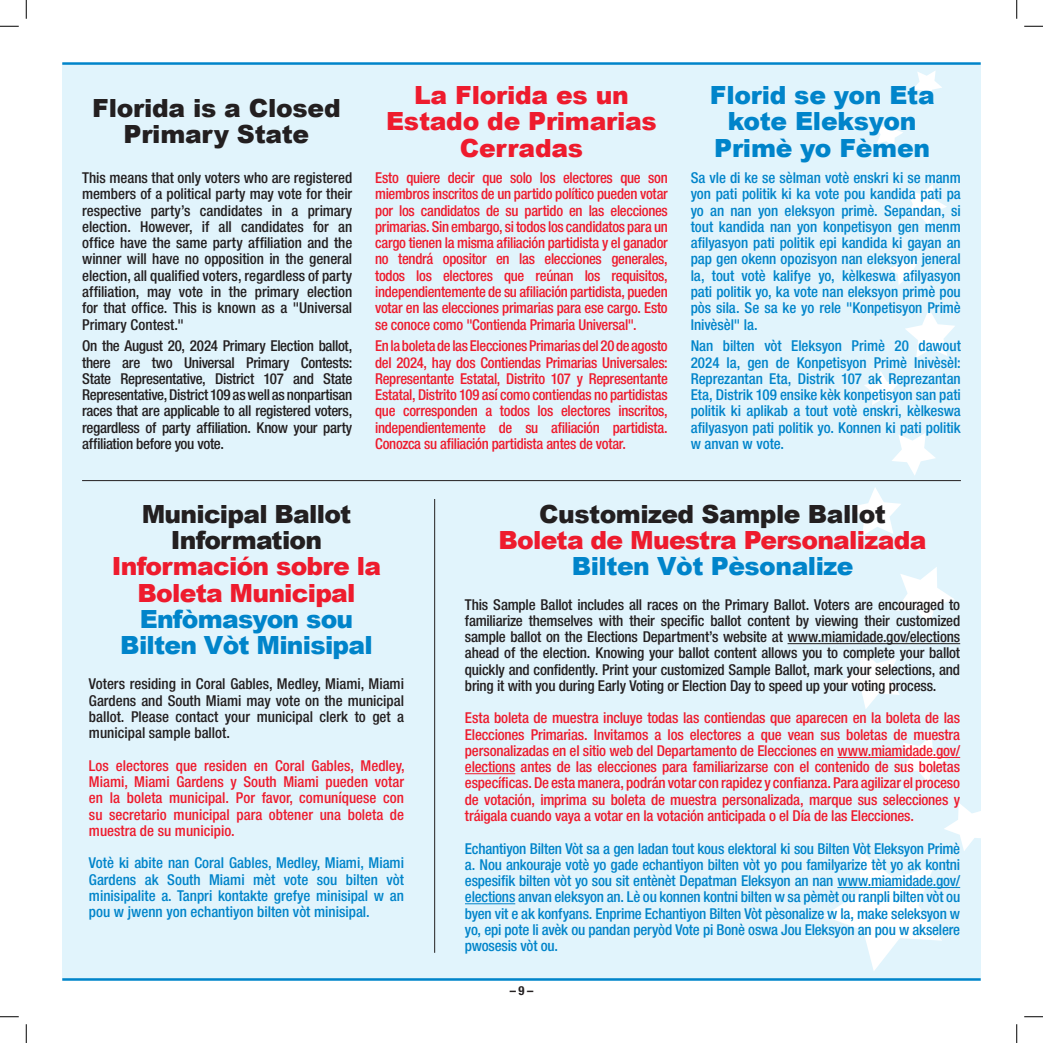
<style>
.page{position:relative;width:1043px;height:1043px;background:#fff}
.page>*{position:absolute;margin:0;border:0;box-sizing:border-box;transform-origin:0 0}
.NSB_MAIN_HED{font:900 25px/26.2px "Arial";letter-spacing:-.02em;color:#0084ca;text-align:center}
.NSB_MAIN_HED-2{font:900 25px/26.2px "Arial";letter-spacing:-.02em;color:#231f20;text-align:center}
.NSB_MAIN_HED-3{font:900 25px/26.2px "Arial";letter-spacing:-.03em;color:#ee1b2d;text-align:center}
.NSB_MAIN_HED-4{font:900 25px/26.2px "Arial";letter-spacing:-.01em;color:#ee1b2d;text-align:center}
.NSB_CANDIDTE_NAMES{font:500 condensed 15px/16.2px "Helvetica Neue LT Std";letter-spacing:-.015em;color:#ee1b2d;text-align:justify}
.NSB_CANDIDTE_NAMES-2{font:500 condensed 15px/16.2px "Helvetica Neue LT Std";letter-spacing:-.005em;color:#231f20;text-align:justify}
.NSB_CANDIDTE_NAMES-3{font:500 condensed 15px/16.2px "Helvetica Neue LT Std";letter-spacing:-.005em;color:#0084ca;text-align:justify}
.t1{font:700 condensed 12.5px "Helvetica Neue LT Std";color:#231f20}
</style>
<div class="page">
<div style="left:62px;top:63px;width:918px;height:917px;background:#e1f4fc"></div>
<svg style="left:875px;top:119px;width:28px;height:29px"></svg>
<svg style="left:842px;top:650px;width:58px;height:59px"></svg>
<svg style="left:913px;top:71px;width:29px;height:28px"></svg>
<svg style="left:892px;top:433px;width:43px;height:42px"></svg>
<svg style="left:896px;top:567px;width:58px;height:59px"></svg>
<svg style="left:901px;top:735px;width:46px;height:48px"></svg>
<svg style="left:851px;top:487px;width:50px;height:49px"></svg>
<svg style="left:824px;top:802px;width:157px;height:169px"></svg>
<svg style="left:864px;top:371px;width:35px;height:34px"></svg>
<svg style="left:889px;top:254px;width:29px;height:31px"></svg>
<svg style="left:905px;top:309px;width:50px;height:49px"></svg>
<svg style="left:905px;top:184px;width:42px;height:43px"></svg>
<hr style="left:62px;top:62px;width:918px;height:3px;background:#0084ca">
<hr style="left:62px;top:978px;width:918px;height:2px;background:#0084ca">
<hr style="left:82px;top:480px;width:878px;height:1px;background:#231f20">
<hr style="left:434px;top:499px;width:1px;height:453px;background:#231f20">
<hr style="left:787px;top:643px;width:173px;height:1px;background:#231f20">
<hr style="left:837px;top:757px;width:123px;height:1px;background:#ee1b2d">
<hr style="left:465px;top:773px;width:50px;height:1px;background:#ee1b2d">
<hr style="left:837px;top:887px;width:123px;height:1px;background:#0084ca">
<hr style="left:465px;top:903px;width:50px;height:1px;background:#0084ca">
<svg style="left:0;top:25px;width:19px;height:2px"></svg>
<svg style="left:1024px;top:25px;width:18px;height:2px"></svg>
<svg style="left:0;top:1016px;width:19px;height:1px"></svg>
<svg style="left:1024px;top:1016px;width:18px;height:1px"></svg>
<svg style="left:25px;top:0;width:2px;height:19px"></svg>
<svg style="left:25px;top:1024px;width:2px;height:18px"></svg>
<svg style="left:1016px;top:0;width:1px;height:19px"></svg>
<svg style="left:1016px;top:1024px;width:1px;height:18px"></svg>
<p class="NSB_MAIN_HED-2" style="left:92px;top:94px;width:250px">Florida is a Closed<br>Primary State</p>
<p class="NSB_CANDIDTE_NAMES-2" style="left:82px;top:169px;width:272px">This means that only voters who are registered members of a political party may vote for their respective party’s candidates in a primary election. However, if all candidates for an office have the same party affiliation and the winner will have no opposition in the general election, all qualified voters, regardless of party affiliation, may vote in the primary election for that office. This is known as a "Universal Primary Contest."</p>
<p class="NSB_CANDIDTE_NAMES-2" style="left:82px;top:338px;width:272px">On the August 20, 2024 Primary Election ballot, there are two Universal Primary Contests:<br>State Representative, District 107 and State Representative, District 109 as well as nonpartisan races that are applicable to all registered voters, regardless of party affiliation. Know your party affiliation before you vote.</p>
<p class="NSB_MAIN_HED-4" style="left:386px;top:81px;width:272px">La Florida es un<br>Estado de Primarias<br>Cerradas</p>
<p class="NSB_CANDIDTE_NAMES" style="left:375px;top:169px;width:294px">Esto quiere decir que solo los electores que son miembros inscritos de un partido político pueden votar por los candidatos de su partido en las elecciones primarias. Sin embargo, si todos los candidatos para un cargo tienen la misma afiliación partidista y el ganador no tendrá opositor en las elecciones generales, todos los electores que reúnan los requisitos, independientemente de su afiliación partidista, pueden votar en las elecciones primarias para ese cargo. Esto se conoce como "Contienda Primaria Universal".</p>
<p class="NSB_CANDIDTE_NAMES" style="left:375px;top:338px;width:294px">En la boleta de las Elecciones Primarias del 20 de agosto del 2024, hay dos Contiendas Primarias Universales:<br>Representante Estatal, Distrito 107 y Representante Estatal, Distrito 109 así como contiendas no partidistas que corresponden a todos los electores inscritos, independientemente de su afiliación partidista.<br>Conozca su afiliación partidista antes de votar.</p>
<p class="NSB_MAIN_HED" style="left:709px;top:81px;width:226px">Florid se yon Eta kote Eleksyon<br>Primè yo Fèmen</p>
<p class="NSB_CANDIDTE_NAMES-3" style="left:690px;top:169px;width:272px">Sa vle di ke se sèlman votè enskri ki se manm yon pati politik ki ka vote pou kandida pati pa yo an nan yon eleksyon primè. Sepandan, si tout kandida nan yon konpetisyon gen menm afilyasyon pati politik epi kandida ki gayan an pap gen okenn opozisyon nan eleksyon jeneral la, tout votè kalifye yo, kèlkeswa afilyasyon pati politik yo, ka vote nan eleksyon primè pou pòs sila. Se sa ke yo rele "Konpetisyon Primè Inivèsèl" la.</p>
<p class="NSB_CANDIDTE_NAMES-3" style="left:690px;top:338px;width:272px">Nan bilten vòt Eleksyon Primè 20 dawout 2024 la, gen de Konpetisyon Primè Inivèsèl:<br>Reprezantan Eta, Distrik 107 ak Reprezantan Eta, Distrik 109 ensike kèk konpetisyon san pati politik ki aplikab a tout votè enskri, kèlkeswa afilyasyon pati politik yo. Konnen ki pati politik w anvan w vote.</p>
<p class="NSB_MAIN_HED-2" style="left:142px;top:500px;width:211px">Municipal Ballot<br>Information</p>
<p class="NSB_MAIN_HED-3" style="left:112px;top:552px;width:270px">Información sobre la<br>Boleta Municipal</p>
<p class="NSB_MAIN_HED" style="left:120px;top:605px;width:254px">Enfòmasyon sou<br>Bilten Vòt Minisipal</p>
<p class="NSB_CANDIDTE_NAMES-2" style="left:89px;top:675px;width:317px">Voters residing in Coral Gables, Medley, Miami, Miami Gardens and South Miami may vote on the municipal ballot. Please contact your municipal clerk to get a municipal sample ballot.</p>
<p class="NSB_CANDIDTE_NAMES" style="left:89px;top:757px;width:317px">Los electores que residen en Coral Gables, Medley, Miami, Miami Gardens y South Miami pueden votar en la boleta municipal. Por favor, comuníquese con su secretario municipal para obtener una boleta de muestra de su municipio.</p>
<p class="NSB_CANDIDTE_NAMES-3" style="left:89px;top:854px;width:317px">Votè ki abite nan Coral Gables, Medley, Miami, Miami Gardens ak South Miami mèt vote sou bilten vòt minisipalite a. Tanpri kontakte grefye minisipal w an pou w jwenn yon echantiyon bilten vòt minisipal.</p>
<p class="NSB_MAIN_HED-2" style="left:539px;top:500px;width:348px">Customized Sample Ballot</p>
<p class="NSB_MAIN_HED-3" style="left:498px;top:526px;width:429px">Boleta de Muestra Personalizada</p>
<p class="NSB_MAIN_HED" style="left:572px;top:552px;width:283px">Bilten Vòt Pèsonalize</p>
<p class="NSB_CANDIDTE_NAMES-2" style="left:465px;top:596px;width:497px">This Sample Ballot includes all races on the Primary Ballot. Voters are encouraged to familiarize themselves with their specific ballot content by viewing their customized sample ballot on the Elections Department’s website at www.miamidade.gov/elections ahead of the election. Knowing your ballot content allows you to complete your ballot quickly and confidently. Print your customized Sample Ballot, mark your selections, and bring it with you during Early Voting or Election Day to speed up your voting process.</p>
<p class="NSB_CANDIDTE_NAMES" style="left:465px;top:709px;width:496px">Esta boleta de muestra incluye todas las contiendas que aparecen en la boleta de las Elecciones Primarias. Invitamos a los electores a que vean sus boletas de muestra personalizadas en el sitio web del Departamento de Elecciones en www.miamidade.gov/ elections antes de las elecciones para familiarizarse con el contenido de sus boletas específicas. De esta manera, podrán votar con rapidez y confianza. Para agilizar el proceso de votación, imprima su boleta de muestra personalizada, marque sus selecciones y tráigala cuando vaya a votar en la votación anticipada o el Día de las Elecciones.</p>
<p class="NSB_CANDIDTE_NAMES-3" style="left:465px;top:839px;width:497px">Echantiyon Bilten Vòt sa a gen ladan tout kous elektoral ki sou Bilten Vòt Eleksyon Primè a. Nou ankouraje votè yo gade echantiyon bilten vòt yo pou familyarize tèt yo ak kontni espesifik bilten vòt yo sou sit entènèt Depatman Eleksyon an nan www.miamidade.gov/ elections anvan eleksyon an. Lè ou konnen kontni bilten w sa pèmèt ou ranpli bilten vòt ou byen vit e ak konfyans. Enprime Echantiyon Bilten Vòt pèsonalize w la, make seleksyon w yo, epi pote li avèk ou pandan peryòd Vote pi Bonè oswa Jou Eleksyon an pou w akselere pwosesis vòt ou.</p>
<p class="t1" style="left:510px;top:982px;width:25px">– 9 –</p>
</div>
